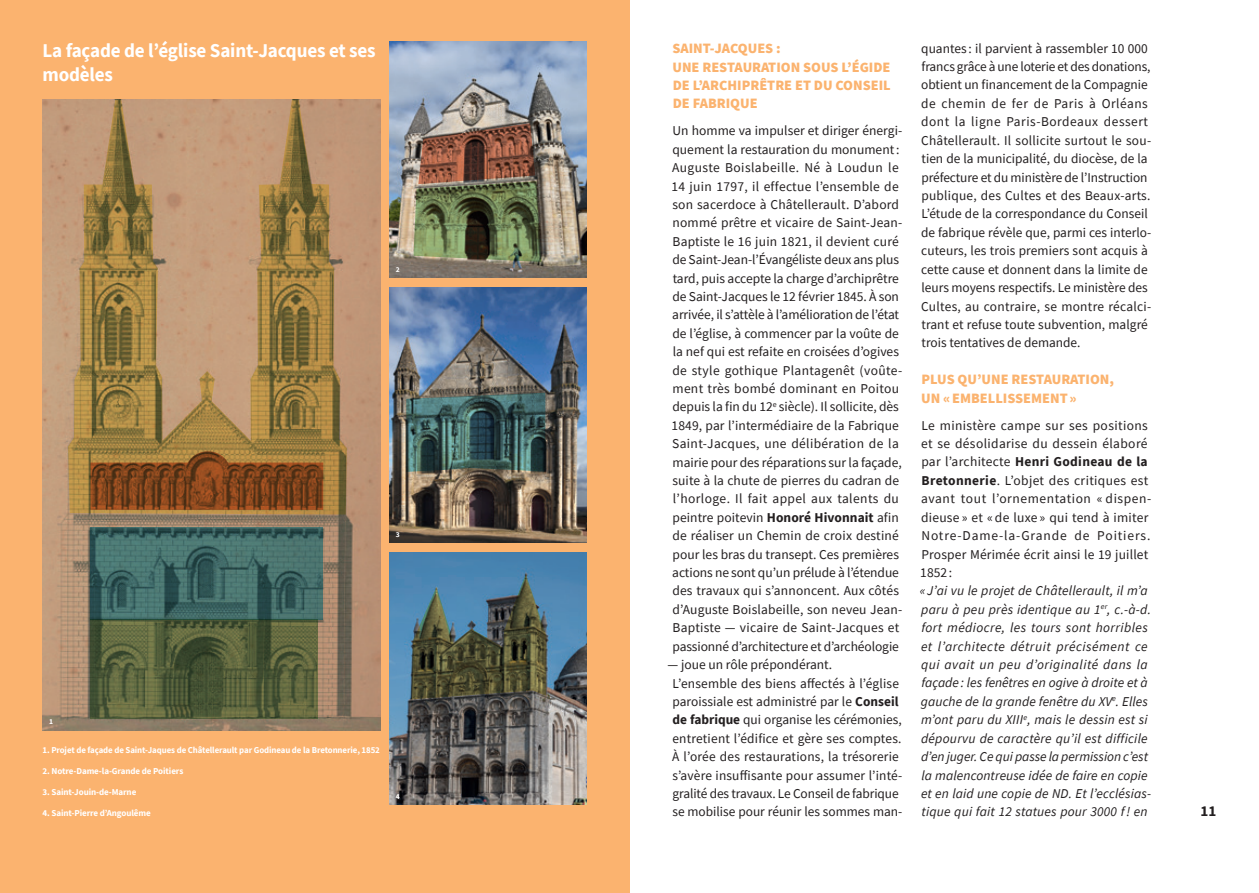
<style>
.page{position:relative;width:1259px;height:893px;background:#fff}
.page>*{position:absolute;margin:0;border:0;box-sizing:border-box;transform-origin:0 0}
.t1{font:700 19.5px/23.4px "Source Sans Pro";letter-spacing:-.01em;color:#fff}
.t2{font:700 15px "Source Sans Pro";color:#231f20}
.t3{font:900 14.25px/18.5px "Source Sans Pro";color:#fbb36f}
.t4{font:13.5px/18.5px "Source Sans Pro";letter-spacing:.005em;color:#231f20}
.t5{font:italic 13.5px/18.5px "Source Sans Pro";letter-spacing:.015em;color:#231f20}
.t6{font:13.5px/18.5px "Source Sans Pro";letter-spacing:.025em;color:#231f20}
.t7{font:700 9px "Source Sans Pro";letter-spacing:-.01em;color:#fff}
.t8{font:700 7.5px "Source Sans Pro";color:#fff}
.s1{font-weight:700}
</style>
<div class="page">
<div style="left:0;top:0;width:629px;height:893px;background:#fbb36f"></div>
<img style="left:389px;top:552px;width:197px;height:252px">
<svg style="left:411px;top:574px;width:135px;height:125px;background:#4e5f5b"></svg>
<img style="left:389px;top:41px;width:197px;height:237px">
<img style="left:413px;top:123px;width:128px;height:139px">
<img style="left:389px;top:287px;width:197px;height:256px">
<svg style="left:406px;top:393px;width:139px;height:79px;background:#3f5c5a"></svg>
<img style="left:43px;top:99px;width:338px;height:631px">
<svg style="left:68px;top:99px;width:279px;height:415px;background:#ab8b5d"></svg>
<svg style="left:90px;top:451px;width:233px;height:59px;background:#834d22"></svg>
<svg style="left:90px;top:527px;width:233px;height:93px;background:#3f6764"></svg>
<svg style="left:90px;top:620px;width:228px;height:99px;background:#555e3a"></svg>
<h1 class="t1" style="left:43px;top:39px;width:335px">La façade de l’église Saint-Jacques et ses modèles</h1>
<p class="t4" style="left:921px;top:39px;width:232px">quantes : il parvient à rassembler 10 000 francs grâce à une loterie et des donations, obtient un financement de la Compagnie de chemin de fer de Paris à Orléans dont la ligne Paris-Bordeaux dessert Châtellerault. Il sollicite surtout le sou&shy;tien de la municipalité, du diocèse, de la préfecture et du ministère de l’Instruction publique, des Cultes et des Beaux-arts.<br>L’étude de la correspondance du Conseil de fabrique révèle que, parmi ces interlo&shy;cuteurs, les trois premiers sont acquis à cette cause et donnent dans la limite de leurs moyens respectifs. Le ministère des Cultes, au contraire, se montre récalci&shy;trant et refuse toute subvention, malgré trois tentatives de demande.</p>
<p class="t3" style="left:921px;top:370px;width:194px">PLUS QU’UNE RESTAURATION,<br>UN «EMBELLISSEMENT»</p>
<p class="t6" style="left:920px;top:416px;width:232px">Le ministère campe sur ses positions et se désolidarise du dessein élaboré par l’architecte <span class="s1">Henri Godineau de la Bretonnerie</span>. L’objet des critiques est avant tout l’ornementation « dispen&shy;dieuse » et « de luxe » qui tend à imiter Notre-Dame-la-Grande de Poitiers.<br>Prosper Mérimée écrit ainsi le 19 juillet 1852:</p>
<p class="t5" style="left:919px;top:581px;width:233px">« J’ai vu le projet de Châtellerault, il m’a paru à peu près identique au 1<sup>er</sup>, c.-à-d. fort médiocre, les tours sont horribles et l’architecte détruit précisément ce qui avait un peu d’originalité dans la façade : les fenêtres en ogive à droite et à gauche de la grande fenêtre du XV<sup>e</sup>. Elles m’ont paru du XIII<sup>e</sup>, mais le dessin est si dépourvu de caractère qu’il est difficile d’en juger. Ce qui passe la permission c’est la malencontreuse idée de faire en copie et en laid une copie de ND. Et l’ecclésias&shy;tique qui fait 12 statues pour 3000 f ! en</p>
<p class="t3" style="left:672px;top:39px;width:220px">SAINT-JACQUES :<br>UNE RESTAURATION SOUS L’ÉGIDE<br>DE L’ARCHIPRÊTRE ET DU CONSEIL<br>DE FABRIQUE</p>
<p class="t4" style="left:671px;top:122px;width:232px">Un homme va impulser et diriger énergi&shy;quement la restauration du monument:<br>Auguste Boislabeille. Né à Loudun le 14 juin 1797, il effectue l’ensemble de son sacerdoce à Châtellerault. D’abord nommé prêtre et vicaire de Saint-Jean-Baptiste le 16 juin 1821, il devient curé de Saint-Jean-l’Évangéliste deux ans plus tard, puis accepte la charge d’archiprêtre de Saint-Jacques le 12 février 1845. À son arrivée, il s’attèle à l’amélioration de l’état de l’église, à commencer par la voûte de la nef qui est refaite en croisées d’ogives de style gothique Plantagenêt (voûte&shy;ment très bombé dominant en Poitou depuis la fin du 12<sup>e</sup> siècle). Il sollicite, dès 1849, par l’intermédiaire de la Fabrique Saint-Jacques, une délibération de la mairie pour des réparations sur la façade, suite à la chute de pierres du cadran de l’horloge. Il fait appel aux talents du peintre poitevin <span class="s1">Honoré Hivonnait</span> afin de réaliser un Chemin de croix destiné pour les bras du transept. Ces premières actions ne sont qu’un prélude à l’étendue des travaux qui s’annoncent. Aux côtés d’Auguste Boislabeille, son neveu Jean-Baptiste — vicaire de Saint-Jacques et passionné d’architecture et d’archéologie</p>
<p class="t4" style="left:672px;top:655px;width:232px;text-indent:-5px">— joue un rôle prépondérant.<br>L’ensemble des biens affectés à l’église paroissiale est administré par le <span class="s1">Conseil de fabrique</span> qui organise les cérémonies, entretient l’édifice et gère ses comptes.<br>À l’orée des restaurations, la trésorerie s’avère insuffisante pour assumer l’inté&shy;gralité des travaux. Le Conseil de fabrique se mobilise pour réunir les sommes man-</p>
<p class="t8" style="left:396px;top:265px;width:5px">2</p>
<p class="t8" style="left:396px;top:529px;width:5px">3</p>
<p class="t8" style="left:49px;top:717px;width:5px">1</p>
<p class="t7" style="left:43px;top:744px;width:339px">1. Projet de façade de Saint-Jaques de Châtellerault par Godineau de la Bretonnerie, 1852</p>
<p class="t7" style="left:43px;top:765px;width:142px">2. Notre-Dame-la-Grande de Poitiers</p>
<p class="t7" style="left:43px;top:786px;width:95px">3. Saint-Jouin-de-Marne</p>
<p class="t7" style="left:43px;top:807px;width:110px">4. Saint-Pierre d’Angoulême</p>
<p class="t2" style="left:1200px;top:801px;width:17px">11</p>
<p class="t8" style="left:396px;top:791px;width:5px">4</p>
</div>
